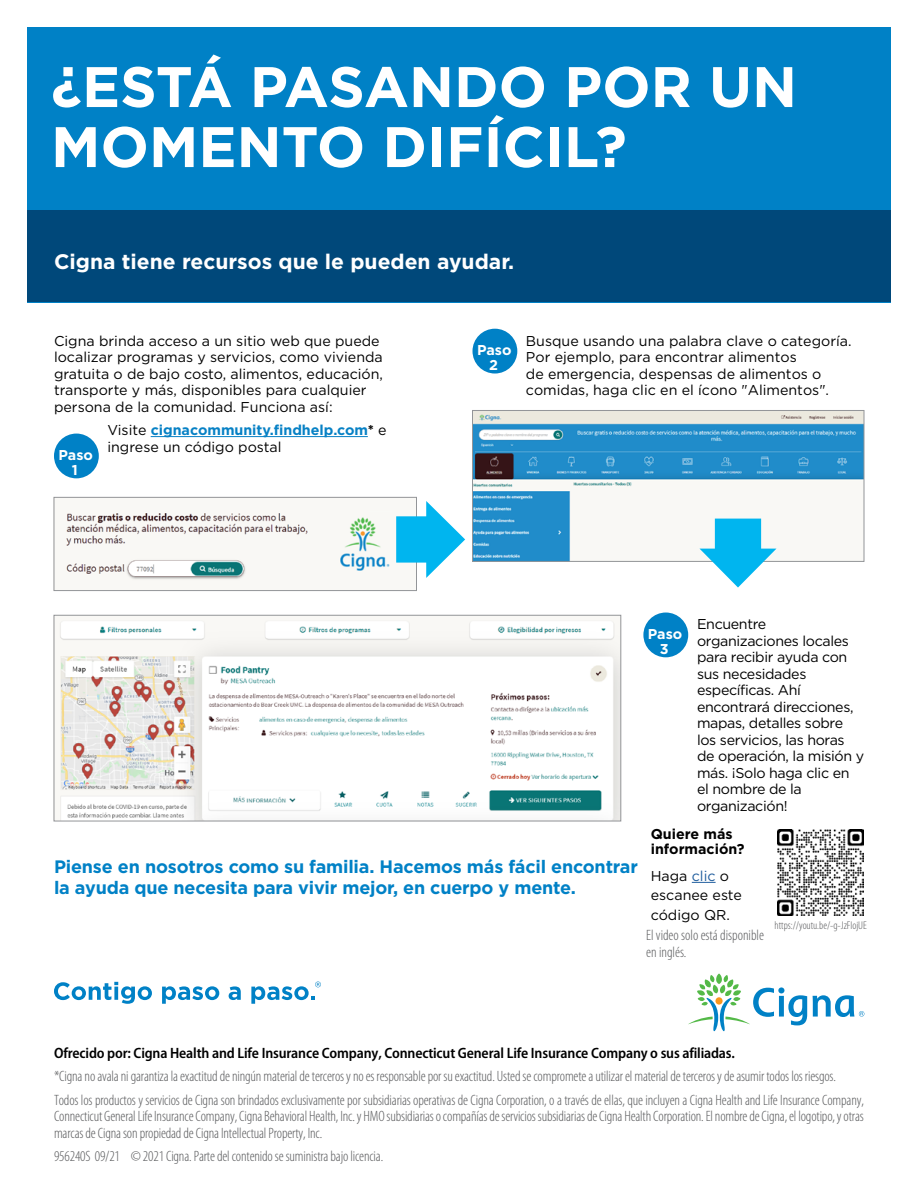
<style>
.page{position:relative;width:918px;height:1188px;background:#fff}
.page>*{position:absolute;margin:0;border:0;box-sizing:border-box;transform-origin:0 0}
.t1{font:700 57px/60px "Gotham";color:#fff}
.t2{font:700 21px "Gotham";color:#fff}
.t3{font:700 18px/21px "Gotham";letter-spacing:-.01em;color:#0081c6}
.t4{font:300 condensed 15px/16.5px "Myriad Pro";letter-spacing:-.01em;color:#58595b}
.t5{font:600 semi-condensed 15px "Myriad Pro";letter-spacing:-.01em;color:#000}
.t6{font:14.25px/16.5px "Gotham";color:#000}
.t7{font:14.25px/16.5px "Gotham";letter-spacing:-.025em;color:#000}
.t8{font:700 14.25px/15.8px "Gotham";color:#000}
.t9{font:700 14.25px/15px "Gotham";color:#fff;text-align:center}
.t10{font:300 condensed 11.25px "Myriad Pro";color:#58595b}
.s1{font-weight:700;color:#0781c5}
.s2{font-weight:700}
.s3{color:#215e9e}
</style>
<div class="page">
<svg style="left:692px;top:882px;width:24px;height:1px"></svg>
<img style="left:66px;top:513px;width:324px;height:68px">
<div style="left:54px;top:497px;width:363px;height:94px;border:1px solid #939598"></div>
<div style="left:27px;top:27px;width:864px;height:275px;background:#0081c6"></div>
<div style="left:27px;top:211px;width:864px;height:91px;background:#00487a"></div>
<hr style="left:151px;top:436px;width:217px;height:1px;background:#0781c5">
<img style="left:474px;top:412px;width:388px;height:148px">
<div style="left:472px;top:410px;width:392px;height:152px;border:1px solid #939598"></div>
<img style="left:59px;top:620px;width:560px;height:199px">
<div style="left:54px;top:615px;width:567px;height:206px;border:1px solid #939598"></div>
<svg style="left:396px;top:501px;width:69px;height:77px"></svg>
<img style="left:777px;top:829px;width:87px;height:86px">
<svg style="left:700px;top:519px;width:76px;height:69px"></svg>
<div style="left:54px;top:434px;width:45px;height:44px;background:#0081c6;border-radius:50%"></div>
<div style="left:473px;top:329px;width:44px;height:45px;background:#0081c6;border-radius:50%"></div>
<div style="left:643px;top:613px;width:45px;height:44px;background:#0081c6;border-radius:50%"></div>
<svg style="left:688px;top:974px;width:176px;height:57px"></svg>
<svg style="left:54px;top:982px;width:98px;height:22px"></svg>
<svg style="left:162px;top:986px;width:57px;height:18px"></svg>
<svg style="left:229px;top:986px;width:12px;height:14px"></svg>
<svg style="left:251px;top:982px;width:70px;height:22px"></svg>
<h1 class="t1" style="left:51px;top:57px;width:748px">¿ESTÁ PASANDO POR UN<br>MOMENTO DIFÍCIL?</h1>
<h2 class="t2" style="left:54px;top:247px;width:462px">Cigna tiene recursos que le pueden ayudar.</h2>
<p class="t6" style="left:54px;top:332px;width:331px">Cigna brinda acceso a un sitio web que puede localizar programas y servicios, como vivienda gratuita o de bajo costo, alimentos, educación, transporte y más, disponibles para cualquier persona de la comunidad. Funciona así:</p>
<p class="t6" style="left:107px;top:422px;width:281px">Visite <span class="s1">cignacommunity.findhelp.com</span><span class="s2">*</span> e ingrese un código postal</p>
<p class="t9" style="left:59px;top:447px;width:36px">Paso<br>1</p>
<p class="t9" style="left:477px;top:342px;width:36px">Paso<br>2</p>
<p class="t6" style="left:526px;top:332px;width:327px">Busque usando una palabra clave o categoría.<br>Por ejemplo, para encontrar alimentos<br>de emergencia, despensas de alimentos o comidas, haga clic en el ícono "Alimentos".</p>
<p class="t9" style="left:648px;top:626px;width:36px">Paso<br>3</p>
<p class="t7" style="left:697px;top:616px;width:169px">Encuentre organizaciones locales para recibir ayuda con sus necesidades específicas. Ahí encontrará direcciones, mapas, detalles sobre los servicios, las horas de operación, la misión y más. ¡Solo haga clic en el nombre de la organización!</p>
<p class="t3" style="left:54px;top:857px;width:585px">Piense en nosotros como su familia. Hacemos más fácil encontrar la ayuda que necesita para vivir mejor, en cuerpo y mente.</p>
<p class="t8" style="left:651px;top:826px;width:95px">Quiere más información?</p>
<p class="t6" style="left:651px;top:866px;width:93px;line-height:19.5px">Haga <span class="s3">clic</span> o escanee este código QR.</p>
<p class="t4" style="left:646px;top:928px;width:119px">El video solo está disponible en inglés.</p>
<p class="t10" style="left:775px;top:920px;width:94px">https://youtu.be/-g-JzFIojUE</p>
<p class="t5" style="left:54px;top:1044px;width:683px">Ofrecido por: Cigna Health and Life Insurance Company, Connecticut General Life Insurance Company o sus afiliadas.</p>
<p class="t4" style="left:54px;top:1065px;width:811px;line-height:23.5px">*Cigna no avala ni garantiza la exactitud de ningún material de terceros y no es responsable por su exactitud. Usted se compromete a utilizar el material de terceros y de asumir todos los riesgos.<br>Todos los productos y servicios de Cigna son brindados exclusivamente por subsidiarias operativas de Cigna Corporation, o a través de ellas, que incluyen a Cigna Health and Life Insurance Company,</p>
<p class="t4" style="left:54px;top:1108px;width:811px">Connecticut General Life Insurance Company, Cigna Behavioral Health, Inc. y HMO subsidiarias o compañías de servicios subsidiarias de Cigna Health Corporation. El nombre de Cigna, el logotipo, y otras marcas de Cigna son propiedad de Cigna Intellectual Property, Inc.</p>
<p class="t4" style="left:54px;top:1148px;width:331px">956240S 09/21 © 2021 Cigna. Parte del contenido se suministra bajo licencia.</p>
</div>
